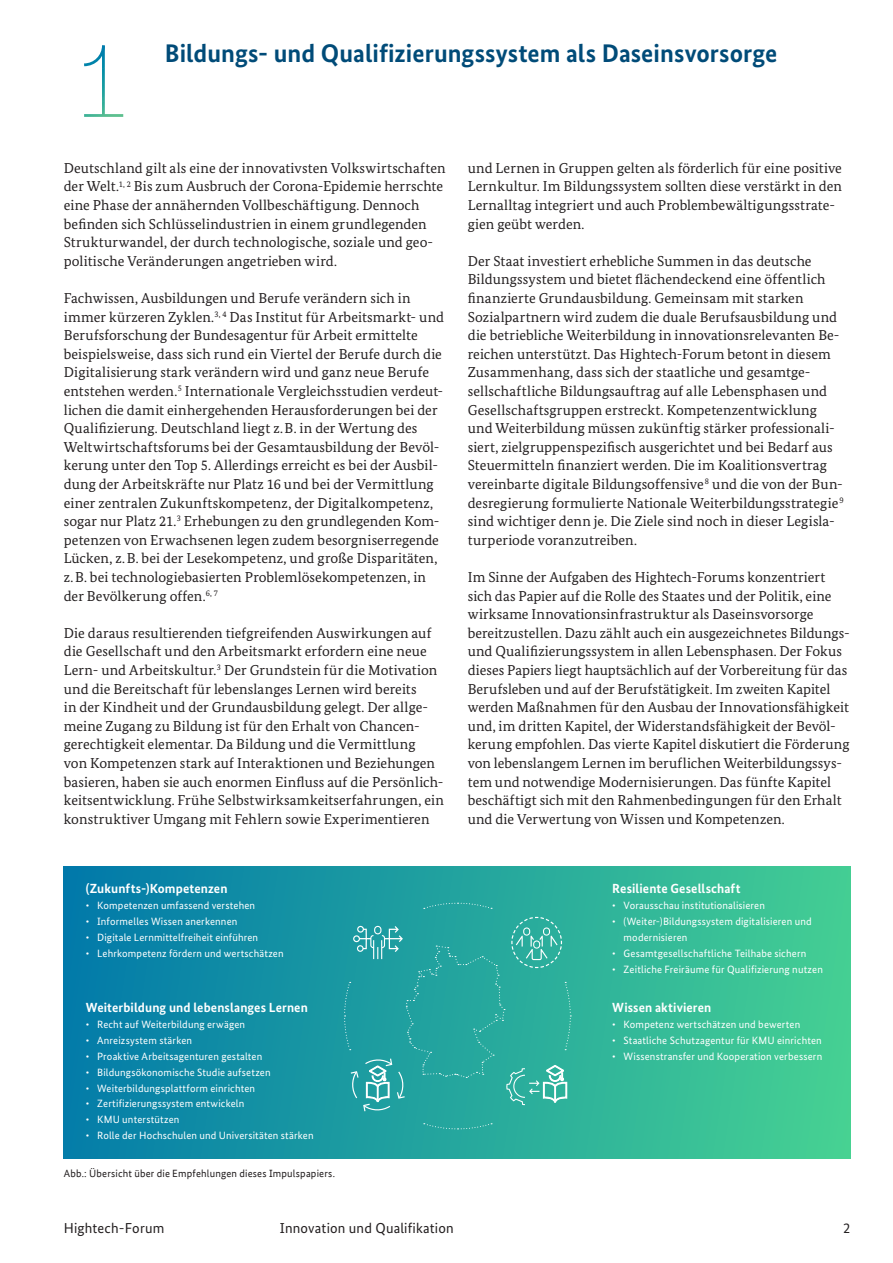
<style>
.page{position:relative;width:893px;height:1263px;background:#fff}
.page>*{position:absolute;margin:0;border:0;box-sizing:border-box;transform-origin:0 0}
.t1{font:700 25.5px "Bundes Sans";color:#004b78}
.t2{font:14.4px/18.6px "Bundes Serif";letter-spacing:.005em;color:#231f20}
.t3{font:14.4px "Bundes Sans";letter-spacing:.01em;color:#231f20}
.t4{font:700 13.2px "Bundes Sans";letter-spacing:.005em;color:#fff}
.t5{font:10.5px/15.9px "Bundes Sans";letter-spacing:.015em;color:#fff}
.t6{font:10.5px "Bundes Sans Office";letter-spacing:.015em;color:#231f20}
</style>
<div class="page">
<div style="left:64px;top:866px;width:786px;height:293px;background:linear-gradient(to right,#027aa9,#45d093)"></div>
<svg style="left:424px;top:902px;width:68px;height:7px"></svg>
<svg style="left:424px;top:1123px;width:68px;height:7px"></svg>
<svg style="left:344px;top:916px;width:227px;height:196px;background:#2ca8a2"></svg>
<svg style="left:84px;top:45px;width:21px;height:23px"></svg>
<p class="t1" style="left:165px;top:38px;width:614px">Bildungs- und Qualifizierungssystem als Daseinsvorsorge</p>
<p class="t2" style="left:64px;top:158px;width:383px">Deutschland gilt als eine der innovativsten Volkswirtschaften der Welt.<sup>1,</sup> <sup>2</sup> Bis zum Ausbruch der Corona-Epidemie herrschte eine Phase der annähernden Vollbeschäftigung. Dennoch befinden sich Schlüsselindustrien in einem grundlegenden Strukturwandel, der durch technologische, soziale und geo&shy;politische Veränderungen angetrieben wird.</p>
<p class="t2" style="left:64px;top:289px;width:382px">Fachwissen, Ausbildungen und Berufe verändern sich in immer kürzeren Zyklen.<sup>3,</sup> <sup>4</sup> Das Institut für Arbeitsmarkt- und Berufsforschung der Bundesagentur für Arbeit ermittelte beispielsweise, dass sich rund ein Viertel der Berufe durch die Digitalisierung stark verändern wird und ganz neue Berufe entstehen werden.<sup>5</sup> Internationale Vergleichsstudien verdeut&shy;lichen die damit einhergehenden Herausforderungen bei der Qualifizierung. Deutschland liegt z.B. in der Wertung des Weltwirtschaftsforums bei der Gesamtausbildung der Bevöl&shy;kerung unter den Top 5. Allerdings erreicht es bei der Ausbil&shy;dung der Arbeitskräfte nur Platz 16 und bei der Vermittlung einer zentralen Zukunftskompetenz, der Digitalkompetenz, sogar nur Platz 21.<sup>3</sup> Erhebungen zu den grundlegenden Kom&shy;petenzen von Erwachsenen legen zudem besorgniserregende Lücken, z.B. bei der Lesekompetenz, und große Disparitäten, z.B. bei technologiebasierten Problemlösekompetenzen, in der Bevölkerung offen.<sup>6,</sup> <sup>7</sup></p>
<p class="t2" style="left:64px;top:623px;width:382px">Die daraus resultierenden tiefgreifenden Auswirkungen auf die Gesellschaft und den Arbeitsmarkt erfordern eine neue Lern- und Arbeitskultur.<sup>3</sup> Der Grundstein für die Motivation und die Bereitschaft für lebenslanges Lernen wird bereits<br>in der Kindheit und der Grundausbildung gelegt. Der allge&shy;meine Zugang zu Bildung ist für den Erhalt von Chancen&shy;gerechtigkeit elementar. Da Bildung und die Vermittlung<br>von Kompetenzen stark auf Interaktionen und Beziehungen basieren, haben sie auch enormen Einfluss auf die Persönlich&shy;keitsentwicklung. Frühe Selbstwirksamkeitserfahrungen, ein konstruktiver Umgang mit Fehlern sowie Experimentieren</p>
<p class="t2" style="left:468px;top:158px;width:376px">und Lernen in Gruppen gelten als förderlich für eine positive Lernkultur. Im Bildungssystem sollten diese verstärkt in den Lernalltag integriert und auch Problembewältigungsstrate&shy;gien geübt werden.</p>
<p class="t2" style="left:468px;top:251px;width:377px">Der Staat investiert erhebliche Summen in das deutsche Bildungssystem und bietet flächendeckend eine öffentlich finanzierte Grundausbildung. Gemeinsam mit starken Sozialpartnern wird zudem die duale Berufsausbildung und die betriebliche Weiterbildung in innovationsrelevanten Be&shy;reichen unterstützt. Das Hightech-Forum betont in diesem Zusammenhang, dass sich der staatliche und gesamtge&shy;sellschaftliche Bildungsauftrag auf alle Lebensphasen und Gesellschaftsgruppen erstreckt. Kompetenzentwicklung und Weiterbildung müssen zukünftig stärker professionali&shy;siert, zielgruppenspezifisch ausgerichtet und bei Bedarf aus Steuermitteln finanziert werden. Die im Koalitionsvertrag vereinbarte digitale Bildungsoffensive <sup>8</sup> und die von der Bun&shy;desregierung formulierte Nationale Weiterbildungsstrategie <sup>9 </sup>sind wichtiger denn je. Die Ziele sind noch in dieser Legisla&shy;turperiode voranzutreiben.</p>
<p class="t2" style="left:468px;top:568px;width:383px">Im Sinne der Aufgaben des Hightech-Forums konzentriert sich das Papier auf die Rolle des Staates und der Politik, eine wirksame Innovationsinfrastruktur als Daseinsvorsorge bereitzustellen. Dazu zählt auch ein ausgezeichnetes Bildungs&shy;und Qualifizierungssystem in allen Lebensphasen. Der Fokus dieses Papiers liegt hauptsächlich auf der Vorbereitung für das Berufsleben und auf der Berufstätigkeit. Im zweiten Kapitel werden Maßnahmen für den Ausbau der Innovationsfähigkeit und, im dritten Kapitel, der Widerstandsfähigkeit der Bevöl&shy;kerung empfohlen. Das vierte Kapitel diskutiert die Förderung von lebenslangem Lernen im beruflichen Weiterbildungssys&shy;tem und notwendige Modernisierungen. Das fünfte Kapitel beschäftigt sich mit den Rahmenbedingungen für den Erhalt und die Verwertung von Wissen und Kompetenzen.</p>
<p class="t4" style="left:86px;top:881px;width:143px">(Zukunfts-)Kompetenzen</p>
<p class="t5" style="left:86px;top:897px;width:171px">• Kompetenzen umfassend verstehen</p>
<p class="t5" style="left:86px;top:913px;width:153px">• Informelles Wissen anerkennen</p>
<p class="t5" style="left:86px;top:929px;width:174px">• Digitale Lernmittelfreiheit einführen</p>
<p class="t5" style="left:86px;top:945px;width:199px">• Lehrkompetenz fördern und wertschätzen</p>
<p class="t4" style="left:86px;top:1000px;width:224px">Weiterbildung und lebenslanges Lernen</p>
<p class="t5" style="left:86px;top:1016px;width:161px">• Recht auf Weiterbildung erwägen</p>
<p class="t5" style="left:86px;top:1032px;width:108px">• Anreizsystem stärken</p>
<p class="t5" style="left:86px;top:1048px;width:178px">• Proaktive Arbeitsagenturen gestalten</p>
<p class="t5" style="left:86px;top:1064px;width:186px">• Bildungsökonomische Studie aufsetzen</p>
<p class="t5" style="left:86px;top:1080px;width:171px">• Weiterbildungsplattform einrichten</p>
<p class="t5" style="left:86px;top:1096px;width:160px">• Zertifizierungssystem entwickeln</p>
<p class="t5" style="left:86px;top:1111px;width:95px">• KMU unterstützen</p>
<p class="t5" style="left:86px;top:1127px;width:229px">• Rolle der Hochschulen und Universitäten stärken</p>
<p class="t6" style="left:64px;top:1168px;width:273px">Abb.: Übersicht über die Empfehlungen dieses Impulspapiers.</p>
<p class="t4" style="left:612px;top:881px;width:130px">Resiliente Gesellschaft</p>
<p class="t5" style="left:612px;top:897px;width:154px">• Vorausschau institutionalisieren</p>
<p class="t5" style="left:624px;top:913px;width:190px;text-indent:-11px">• (Weiter-)Bildungssystem digitalisieren und modernisieren</p>
<p class="t5" style="left:612px;top:945px;width:196px">• Gesamtgesellschaftliche Teilhabe sichern</p>
<p class="t5" style="left:612px;top:961px;width:212px">• Zeitliche Freiräume für Qualifizierung nutzen</p>
<p class="t4" style="left:612px;top:1000px;width:100px">Wissen aktivieren</p>
<p class="t5" style="left:612px;top:1016px;width:190px">• Kompetenz wertschätzen und bewerten</p>
<p class="t5" style="left:612px;top:1032px;width:211px">• Staatliche Schutzagentur für KMU einrichten</p>
<p class="t5" style="left:612px;top:1048px;width:211px">• Wissenstransfer und Kooperation verbessern</p>
<p class="t3" style="left:64px;top:1219px;width:102px">Hightech-Forum</p>
<p class="t3" style="left:280px;top:1219px;width:175px">Innovation und Qualifikation</p>
<p class="t3" style="left:843px;top:1219px;width:9px">2</p>
</div>
